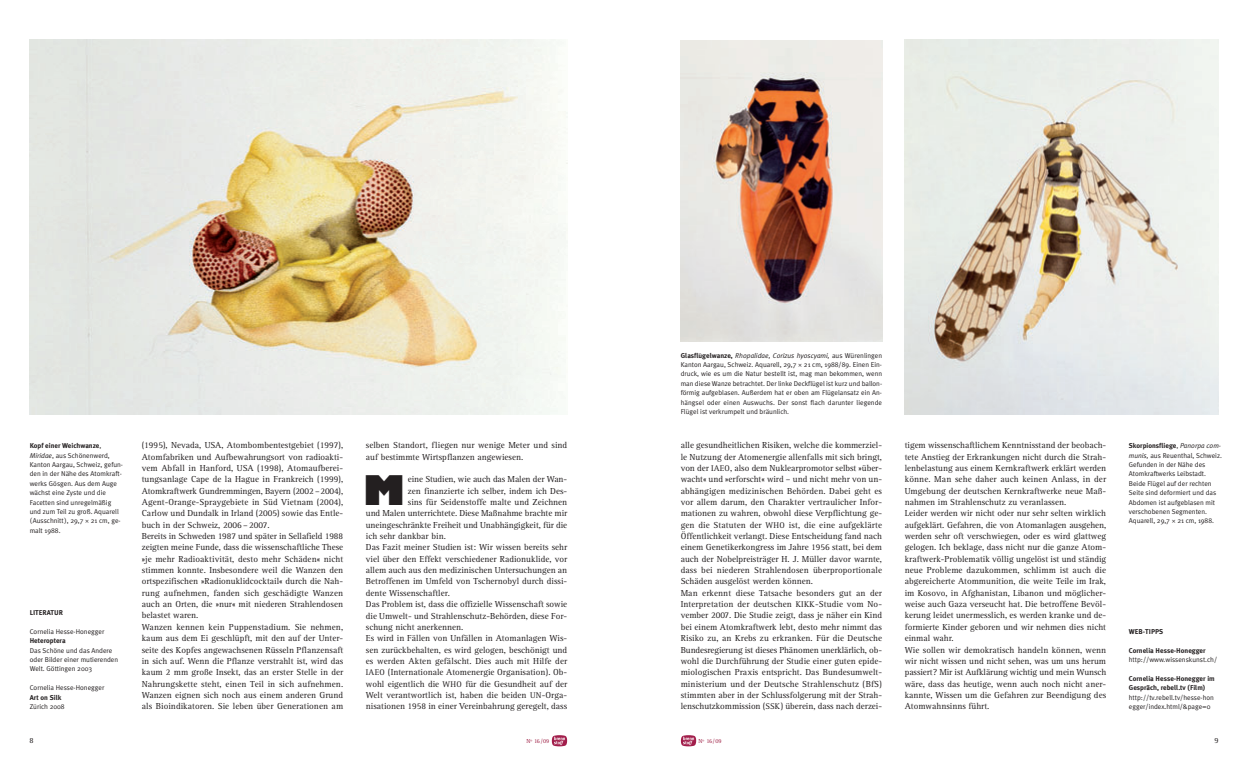
<style>
.page{position:relative;width:1248px;height:766px;background:#fff}
.page>*{position:absolute;margin:0;border:0;box-sizing:border-box;transform-origin:0 0}
.t1{font:800 40px "Gill Sans";color:#231f20}
.t2{font:9px/11.3px "Rotis Serif";color:#231f20}
.t3{font:8px "Rotis Serif";color:#231f20}
.t4{font:7px/9.4px "Meta Plus Normal";color:#231f20}
.t5{font:700 7px/9.4px "Meta Plus";color:#231f20}
.t6{font:6px "Rotis Serif";color:#9e1f44}
.s1{font-family:"Meta Plus Normal";font-weight:400}
.s2{font-style:italic}
.s3{font-family:"The Sans Semi Light Expert"}
.s4{font-size:8.5px}
.s5{font-family:"Meta Plus";font-weight:700}
.s6{font-family:"Lucida Grande"}
.s7{font-family:"Meta Plus Normal";font-weight:400;font-style:italic}
</style>
<div class="page">
<img style="left:30px;top:40px;width:537px;height:374px">
<svg style="left:552px;top:735px;width:15px;height:11px"></svg>
<svg style="left:680px;top:735px;width:16px;height:11px"></svg>
<img style="left:904px;top:40px;width:313px;height:374px">
<img style="left:680px;top:41px;width:202px;height:301px">
<p class="t5" style="left:30px;top:441px;width:73px">Kopf einer Weichwanze<span class="s1">,</span></p>
<p class="t4" style="left:30px;top:451px;width:95px"><span class="s2">Miri dae</span>, aus Schönenwerd,<br>Kanton Aargau, Schweiz, gefun&shy;den in der Nähe des Atomkraft - werks Gösgen. Aus dem Auge wächst eine Zyste und die<br>Facetten sind unregelmäßig und zum Teil zu groß. Aquarell (Ausschnitt), 29,7 <span class="s3">*</span> 21 cm, ge - malt 1988.</p>
<p class="t5" style="left:30px;top:608px;width:35px">LITERATUR</p>
<p class="t4" style="left:30px;top:627px;width:76px">Cornelia Hesse-Honegger</p>
<p class="t5" style="left:30px;top:636px;width:37px">Heteroptera</p>
<p class="t4" style="left:30px;top:646px;width:90px">Das Schöne und das Andere oder Bilder einer mutierenden<br>Welt. Göttingen 2003</p>
<p class="t4" style="left:30px;top:683px;width:76px">Cornelia Hesse-Honegger</p>
<p class="t5" style="left:30px;top:693px;width:33px">Art on Silk</p>
<p class="t4" style="left:30px;top:702px;width:36px">Zürich 2008</p>
<p class="t2" style="left:142px;top:440px;width:203px">(1995), Nevada, USA, Atombombentestgebiet (1997), Atomfabriken und Aufbewahrungsort von radioakti&shy;vem Abfall in Hanford, USA (1998), Atomauf berei - tungs anlage Cape de la Hague in Frankreich (1999), Atomkraftwerk Gundremmingen, Bayern (2002 –2004), Agent-Orange-Spraygebiete in Süd Vietnam (2004), Car low und Dundalk in Irland (2005) sowie das Entle - buch in der Schweiz, 2006 – 2007.<br>Bereits in Schweden 1987 und später in Sellafield 1988 zeigten meine Funde, dass die wissenschaftliche These »je mehr Radioaktivität, desto mehr Schäden« nicht stimmen konnte. Insbesondere weil die Wanzen den ortspezifischen »Radionuklidcocktail« durch die Nah - rung aufnehmen, fanden sich geschädigte Wanzen auch an Orten, die »nur« mit niederen Strahlendosen belastet waren.<br>Wanzen kennen kein Puppenstadium. Sie nehmen, kaum aus dem Ei geschlüpft, mit den auf der Un ter - seite des Kopfes angewachsenen Rüsseln Pflan zen saft in sich auf. Wenn die Pflanze verstrahlt ist, wird das kaum 2 mm große Insekt, das an erster Stelle in der Nahrungskette steht, einen Teil in sich aufnehmen.<br>Wanzen eignen sich noch aus einem anderen Grund als Bioindikatoren. Sie leben über Generationen am</p>
<p class="t2" style="left:366px;top:440px;width:203px">selben Standort, fliegen nur wenige Meter und sind auf bestimmte Wirtspflanzen angewiesen.</p>
<h1 class="t1" style="left:363px;top:474px;width:44px">M</h1>
<p class="t2" style="left:408px;top:474px;width:161px">eine Studien, wie auch das Malen der Wan -</p>
<p class="t2" style="left:408px;top:485px;width:161px">zen finanzierte ich selber, indem ich Des -</p>
<p class="t2" style="left:408px;top:497px;width:161px">sins für Seidenstoffe malte und Zeichnen</p>
<p class="t2" style="left:366px;top:508px;width:203px">und Malen unterrichtete. Diese Maßnahme brachte mir</p>
<p class="t2" style="left:366px;top:519px;width:203px">uneingeschränkte Freiheit und Unabhängigkeit, für die</p>
<p class="t2" style="left:366px;top:531px;width:81px">ich sehr dankbar bin.</p>
<p class="t2" style="left:366px;top:542px;width:203px">Das Fazit meiner Studien ist: Wir wissen bereits sehr</p>
<p class="t2" style="left:366px;top:553px;width:203px">viel über den Effekt verschiedener Radionuklide, vor</p>
<p class="t2" style="left:366px;top:565px;width:203px">allem auch aus den medizinischen Untersuchungen an</p>
<p class="t2" style="left:366px;top:576px;width:203px">Betroffenen im Umfeld von Tschernobyl durch dissi-</p>
<p class="t2" style="left:366px;top:587px;width:85px">dente Wissenschaftler.</p>
<p class="t2" style="left:366px;top:599px;width:203px">Das Problem ist, dass die offizielle Wissenschaft sowie</p>
<p class="t2" style="left:366px;top:610px;width:203px">die Umwelt- und Strahlenschutz-Behörden, diese For -</p>
<p class="t2" style="left:366px;top:621px;width:99px">schung nicht anerkennen.</p>
<p class="t2" style="left:366px;top:633px;width:203px">Es wird in Fällen von Unfällen in Atomanlagen Wis -</p>
<p class="t2" style="left:366px;top:644px;width:203px">sen zurückbehalten, es wird gelogen, beschönigt und</p>
<p class="t2" style="left:366px;top:656px;width:203px">es werden Akten gefälscht. Dies auch mit Hilfe der</p>
<p class="t2" style="left:366px;top:667px;width:203px"><span class="s4">IAEO</span> (Internationale Atomenergie Organisation). Ob -</p>
<p class="t2" style="left:366px;top:678px;width:203px">wohl eigentlich die <span class="s4">WHO</span> für die Gesundheit auf der</p>
<p class="t2" style="left:366px;top:690px;width:203px">Welt verantwortlich ist, haben die beiden <span class="s4">UN</span>-Orga -</p>
<p class="t2" style="left:366px;top:701px;width:203px">nisationen 1958 in einer Vereinbahrung geregelt, dass</p>
<p class="t4" style="left:680px;top:351px;width:203px;text-align:justify"><span class="s5">Glasflu</span><span class="s6">̈</span><span class="s5">gelwanze,</span> <span class="s2">Rhopalidae, Corizus hyoscyami,</span> aus Würenlingen Kan ton Aargau, Schweiz. Aquarell, 29,7 <span class="s3">*</span> 21 cm, 1988/89. Einen Ein - druck, wie es um die Natur bestellt ist, mag man bekommen, wenn man diese Wanze betrachtet. Der linke Deckflu<span class="s6">̈</span>gel ist kurz und ballon&shy;förmig aufgeblasen. Außerdem hat er oben am Flügelansatz ein An - hängsel oder einen Auswuchs. Der sonst flach darunter liegende Flu<span class="s6">̈</span>gel ist verkrumpelt und bräunlich.</p>
<p class="t2" style="left:680px;top:440px;width:203px">alle gesundheitlichen Risiken, welche die kommerziel&shy;le Nutzung der Atomenergie allenfalls mit sich bringt, von der <span class="s4">IAEO</span>, also dem Nuklearpromotor selbst »über&shy;wacht« und »erforscht« wird – und nicht mehr von un - abhängigen medizinischen Behörden. Dabei geht es vor allem darum, den Charakter vertraulicher Infor - ma tio nen zu wahren, obwohl diese Verpflichtung ge - gen die Statuten der <span class="s4">WHO</span> ist, die eine aufgeklärte Öffentlichkeit verlangt. Diese Entscheidung fand nach einem Genetikerkongress im Jahre 1956 statt, bei dem auch der Nobelpreisträger H. J. Müller davor warnte, dass bei niederen Strahlendosen überproportionale Schäden ausgelöst werden können.<br>Man erkennt diese Tatsache besonders gut an der Interpretation der deutschen <span class="s4">KIKK</span>-Studie vom No - vem ber 2007. Die Studie zeigt, dass je näher ein Kind bei einem Atomkraftwerk lebt, desto mehr nimmt das Risiko zu, an Krebs zu erkranken. Für die Deutsche Bun desregierung ist dieses Phänomen unerklärlich, ob - wohl die Durchführung der Studie einer guten epide&shy;miologischen Praxis entspricht. Das Bundesumwelt - mi nisterium und der Deutsche Strahlenschutz (BfS) stimmten aber in der Schlussfolgerung mit der Strah - lenschutzkommission (<span class="s4">SSK</span>) überein, dass nach derzei-</p>
<p class="t2" style="left:904px;top:440px;width:203px">tigem wissenschaftlichem Kenntnisstand der beobach&shy;tete Anstieg der Erkrankungen nicht durch die Strah - len belastung aus einem Kernkraftwerk erklärt werden könne. Man sehe daher auch keinen Anlass, in der Um gebung der deutschen Kernkraftwerke neue Maß - nah men im Strahlenschutz zu veranlassen.<br>Leider werden wir nicht oder nur sehr selten wirklich auf geklärt. Gefahren, die von Atomanlagen ausgehen, wer den sehr oft verschwiegen, oder es wird glattweg ge logen. Ich beklage, dass nicht nur die ganze Atom - kraft werk-Problematik völlig ungelöst ist und ständig neue Pro bleme dazukommen, schlimm ist auch die abgereicherte Atommunition, die weite Teile im Irak, im Koso vo, in Afghanistan, Libanon und möglicher&shy;weise auch Gaza verseucht hat. Die betroffene Bevöl - kerung leidet unermesslich, es werden kranke und de - formierte Kin der geboren und wir nehmen dies nicht einmal wahr.<br>Wie sollen wir demokratisch handeln können, wenn wir nicht wissen und nicht sehen, was um uns herum passiert? Mir ist Aufklärung wichtig und mein Wunsch wäre, dass das heutige, wenn auch noch nicht aner&shy;kannte, Wissen um die Gefahren zur Been digung des Atom wahnsinns führt.</p>
<p class="t5" style="left:1128px;top:441px;width:94px">Skorpionsfliege<span class="s1">,</span> <span class="s7">Panorpa com-</span></p>
<p class="t4" style="left:1128px;top:451px;width:95px"><span class="s2">munis,</span> aus Reuenthal, Schweiz.<br>Gefunden in der Nähe des<br>Atom kraftwerks Leibstadt.<br>Beide Flu<span class="s6">̈</span>gel auf der rechten<br>Seite sind deformiert und das<br>Abdomen ist aufgeblasen mit verschobenen Segmenten.<br>Aquarell, 29,7 <span class="s3">*</span> 21 cm, 1988.</p>
<p class="t5" style="left:1128px;top:627px;width:36px">WEB-TIPPS</p>
<p class="t5" style="left:1128px;top:646px;width:78px">Cornelia Hesse-Honegger</p>
<p class="t4" style="left:1128px;top:655px;width:90px">http://www.wissenskunst.ch/</p>
<p class="t5" style="left:1128px;top:674px;width:87px">Cornelia Hesse-Honegger im<br>Gespräch, rebell.tv (Film)</p>
<p class="t4" style="left:1128px;top:693px;width:87px">http://tv.rebell.tv/hesse-hon egger/index.html/&amp;page=0</p>
<p class="t3" style="left:29px;top:737px;width:6px">8</p>
<p class="t6" style="left:526px;top:738px;width:24px">Nº 16/09</p>
<p class="t6" style="left:698px;top:738px;width:24px">Nº 16/09</p>
<p class="t3" style="left:1214px;top:737px;width:6px">9</p>
</div>
